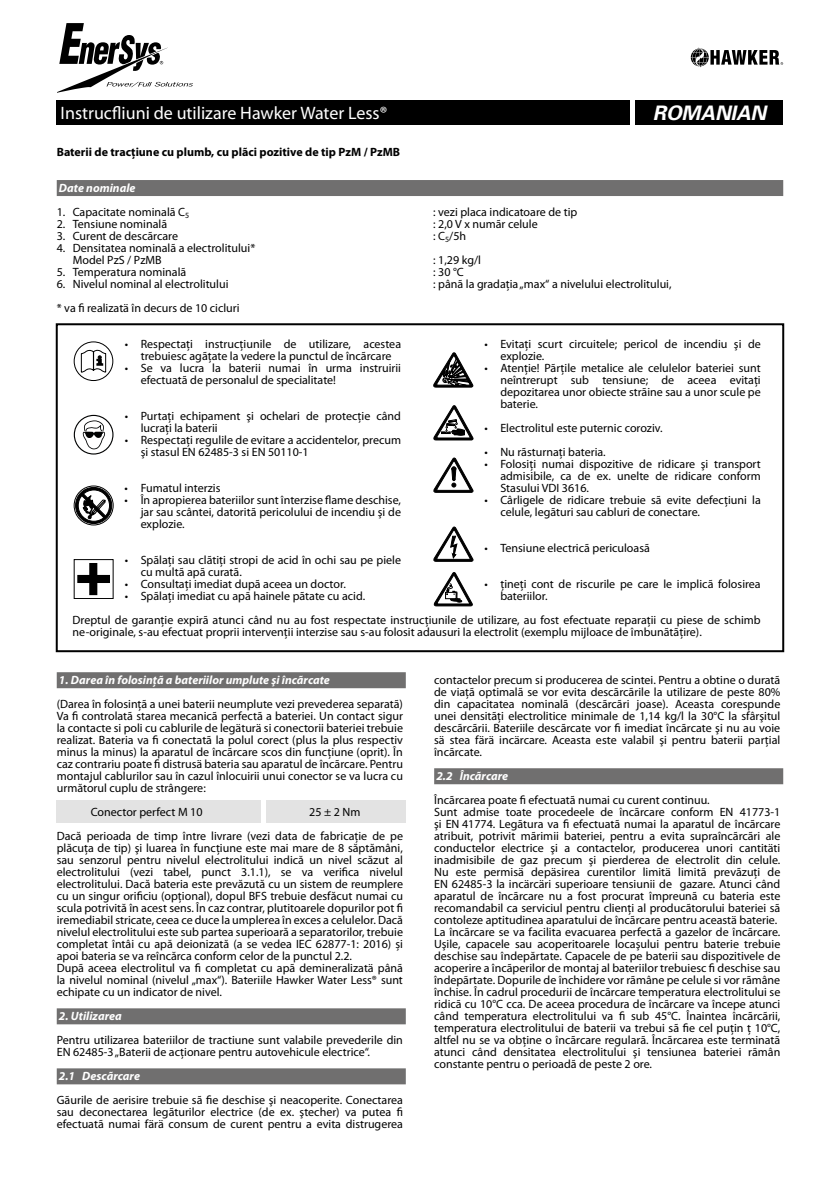
<style>
.page{position:relative;width:840px;height:1191px;background:#fff}
.page>*{position:absolute;margin:0;border:0;box-sizing:border-box;transform-origin:0 0}
.t1{font:italic 700 20px "Univers";color:#fff}
.t2{font:18px "Myriad Pro";color:#fff}
.t3{font:12px/12px "Myriad Pro";color:#000}
.t4{font:italic 700 12px "Myriad Pro";color:#fff}
.t5{font:700 12px "Myriad Pro";color:#000}
</style>
<div class="page">
<div style="left:266px;top:800px;width:139px;height:23px;background:#e3e3e3"></div>
<div style="left:57px;top:800px;width:204px;height:23px;background:#e3e3e3"></div>
<svg style="left:57px;top:23px;width:136px;height:70px"></svg>
<div style="left:57px;top:100px;width:572px;height:25px;background:#000"></div>
<div style="left:635px;top:100px;width:147px;height:25px;background:#000"></div>
<div style="left:57px;top:180px;width:725px;height:16px;background:#706f6f"></div>
<div style="left:57px;top:672px;width:348px;height:16px;background:#706f6f"></div>
<div style="left:57px;top:1008px;width:348px;height:16px;background:#706f6f"></div>
<div style="left:57px;top:1068px;width:348px;height:16px;background:#706f6f"></div>
<div style="left:434px;top:768px;width:348px;height:16px;background:#706f6f"></div>
<div style="left:56px;top:323px;width:727px;height:329px;border:2px solid #000"></div>
<svg style="left:74px;top:342px;width:39px;height:38px"></svg>
<div style="left:74px;top:341px;width:39px;height:40px;border:1px solid #000;border-radius:50%"></div>
<svg style="left:81px;top:349px;width:25px;height:24px"></svg>
<svg style="left:74px;top:486px;width:39px;height:39px"></svg>
<div style="left:74px;top:486px;width:39px;height:39px;border:1px solid #000;border-radius:50%"></div>
<svg style="left:76px;top:487px;width:36px;height:36px"></svg>
<div style="left:75px;top:487px;width:37px;height:37px;border:1px solid #000;border-radius:50%"></div>
<svg style="left:78px;top:490px;width:31px;height:31px"></svg>
<div style="left:78px;top:490px;width:31px;height:31px;border:1px solid #000;border-radius:50%"></div>
<svg style="left:81px;top:493px;width:25px;height:26px"></svg>
<div style="left:74px;top:559px;width:39px;height:40px;border:1px solid #000"></div>
<svg style="left:77px;top:563px;width:33px;height:32px"></svg>
<svg style="left:433px;top:572px;width:40px;height:34px"></svg>
<svg style="left:433px;top:405px;width:40px;height:35px"></svg>
<svg style="left:433px;top:527px;width:40px;height:34px"></svg>
<svg style="left:433px;top:458px;width:40px;height:34px"></svg>
<svg style="left:433px;top:352px;width:40px;height:35px"></svg>
<svg style="left:74px;top:415px;width:39px;height:39px"></svg>
<svg style="left:690px;top:47px;width:92px;height:20px"></svg>
<h2 class="t2" style="left:61px;top:102px;width:328px">Instrucfliuni de utilizare Hawker Water Less®</h2>
<h1 class="t1" style="left:652px;top:101px;width:115px">ROMANIAN</h1>
<p class="t5" style="left:57px;top:144px;width:344px">Baterii de tracţiune cu plumb, cu plãci pozitive de tip PzM / PzMB</p>
<p class="t4" style="left:59px;top:180px;width:78px">Date nominale</p>
<p class="t3" style="left:57px;top:206px;width:134px">1. Capacitate nominalã C<sub>5</sub></p>
<p class="t3" style="left:433px;top:206px;width:146px">: vezi placa indicatoare de tip</p>
<p class="t3" style="left:57px;top:218px;width:112px">2. Tensiune nominalã</p>
<p class="t3" style="left:433px;top:218px;width:106px">: 2,0 V x numãr celule</p>
<p class="t3" style="left:57px;top:230px;width:123px">3. Curent de descãrcare</p>
<p class="t3" style="left:433px;top:230px;width:35px">: C<sub>5</sub>/5h</p>
<p class="t3" style="left:73px;top:242px;width:184px;text-indent:-16px">4. Densitatea nominalã a electrolitului*<br>Model PzS / PzMB</p>
<p class="t3" style="left:433px;top:254px;width:49px">: 1,29 kg/l</p>
<p class="t3" style="left:57px;top:266px;width:131px">5. Temperatura nominalã</p>
<p class="t3" style="left:433px;top:266px;width:32px">: 30 °C</p>
<p class="t3" style="left:57px;top:278px;width:173px">6. Nivelul nominal al electrolitului</p>
<p class="t3" style="left:433px;top:278px;width:240px">: pânã la gradaţia „max“ a nivelului electrolitului,</p>
<p class="t3" style="left:57px;top:302px;width:184px">* va fi realizatä în decurs de 10 cicluri</p>
<p class="t3" style="left:125px;top:338px;width:278px;text-align:center">• Respectaţi instrucţiunile de utilizare, acestea trebuiesc agãţate la vedere la punctul de încãrcare</p>
<p class="t3" style="left:141px;top:362px;width:262px;text-indent:-16px">• Se va lucra la baterii numai în urma instruirii efectuatã de personalul de specialitate!</p>
<p class="t3" style="left:141px;top:410px;width:262px;text-indent:-16px">• Purtaţi echipament şi ochelari de protecţie când lucraţi la baterii</p>
<p class="t3" style="left:141px;top:434px;width:262px;text-indent:-16px">• Respectaţi regulile de evitare a accidentelor, precum şi stasul EN 62485-3 si EN 50110-1</p>
<p class="t3" style="left:125px;top:482px;width:97px">• Fumatul interzis</p>
<p class="t3" style="left:141px;top:494px;width:262px;text-align:justify;text-indent:-16px">• În apropierea bateriilor sunt înterzise flame deschise, jar sau scântei, datoritã pericolului de incendiu şi de explozie.</p>
<p class="t3" style="left:141px;top:554px;width:262px;text-indent:-16px">• Spãlaţi sau clãtiţi stropi de acid în ochi sau pe piele cu multã apã curatã.</p>
<p class="t3" style="left:125px;top:578px;width:222px">• Consultaţi imediat dupã aceea un doctor.</p>
<p class="t3" style="left:125px;top:590px;width:242px">• Spãlaţi imediat cu apã hainele pãtate cu acid.</p>
<p class="t3" style="left:500px;top:338px;width:262px;text-indent:-16px">• Evitaţi scurt circuitele; pericol de incendiu şi de explozie.</p>
<p class="t3" style="left:500px;top:362px;width:262px;text-align:justify;text-indent:-16px">• Atenţie! Pãrţile metalice ale celulelor bateriei sunt neîntrerupt sub tensiune; de aceea evitaţi depozitarea unor obiecte strãine sau a unor scule pe baterie.</p>
<p class="t3" style="left:484px;top:422px;width:180px">• Electrolitul este puternic coroziv.</p>
<p class="t3" style="left:484px;top:446px;width:123px">• Nu rãsturnaţi bateria.</p>
<p class="t3" style="left:500px;top:458px;width:262px;text-align:justify;text-indent:-16px">• Folosiţi numai dispozitive de ridicare şi transport admisibile, ca de ex. unelte de ridicare conform Stasului VDI 3616.</p>
<p class="t3" style="left:500px;top:494px;width:262px;text-indent:-16px">• Cârligele de ridicare trebuie sã evite defecţiuni la celule, legãturi sau cabluri de conectare.</p>
<p class="t3" style="left:484px;top:542px;width:167px">• Tensiune electricã periculoasã</p>
<p class="t3" style="left:500px;top:578px;width:262px;text-indent:-16px">• ţineţi cont de riscurile pe care le implicã folosirea bateriilor.</p>
<p class="t3" style="left:73px;top:614px;width:689px">Dreptul de garanţie expirã atunci când nu au fost respectate instrucţiunile de utilizare, au fost efectuate reparaţii cu piese de schimb ne-originale, s-au efectuat proprii intervenţii interzise sau s-au folosit adausuri la electrolit (exemplu mijloace de îmbunãtãţire).</p>
<p class="t4" style="left:59px;top:672px;width:272px">1. Darea în folosinţã a bateriilor umplute şi încãrcate</p>
<p class="t3" style="left:57px;top:698px;width:347px;text-align:justify">(Darea în folosinţã a unei baterii neumplute vezi prevederea separatã)<br>Va fi controlatã starea mecanicã perfectã a bateriei. Un contact sigur la contacte si poli cu cablurile de legäturä si conectorii bateriei trebuie realizat. Bateria va fi conectatã la polul corect (plus la plus respectiv minus la minus) la aparatul de încãrcare scos din funcţiune (oprit). În caz contrariu poate fi distrusä bateria sau aparatul de încãrcare. Pentru montajul cablurilor sau în cazul înlocuirii unui conector se va lucra cu următorul cuplu de strângere:</p>
<p class="t3" style="left:91px;top:806px;width:113px">Conector perfect M 10</p>
<p class="t3" style="left:57px;top:800px;width:347px;line-height:24px;text-indent:252px">25 ± 2 Nm<br>Dacă perioada de timp între livrare (vezi data de fabricaţie de pe</p>
<p class="t3" style="left:57px;top:842px;width:347px">plăcuţa de tip) şi luarea în funcţiune este mai mare de 8 săptămâni, sau senzorul pentru nivelul electrolitului indică un nivel scăzut al electrolitului (vezi tabel, punct 3.1.1), se va verifica nivelul electrolitului. Dacă bateria este prevăzută cu un sistem de reumplere cu un singur orificiu (opţional), dopul BFS trebuie desfăcut numai cu scula potrivită în acest sens. În caz contrar, plutitoarele dopurilor pot fi iremediabil stricate, ceea ce duce la umplerea în exces a celulelor. Dacă nivelul electrolitului este sub partea superioară a separatorilor, trebuie completat întâi cu apă deionizată (a se vedea IEC 62877-1: 2016) și apoi bateria se va reîncărca conform celor de la punctul 2.2.<br>Dupã aceea electrolitul va fi completat cu apã demineralizatä pânã la nivelul nominal (nivelul „max“). Bateriile Hawker Water Less® sunt echipate cu un indicator de nivel.</p>
<p class="t4" style="left:59px;top:1008px;width:64px">2. Utilizarea</p>
<p class="t3" style="left:57px;top:1034px;width:347px">Pentru utilizarea bateriilor de tractiune sunt valabile prevederile din<br>EN 62485-3 „Baterii de acţionare pentru autovehicule electrice“.</p>
<p class="t4" style="left:59px;top:1068px;width:83px">2.1 Descãrcare</p>
<p class="t3" style="left:57px;top:1094px;width:347px;text-align:justify">Gãurile de aerisire trebuie sã fie deschise şi neacoperite. Conectarea sau deconectarea legãturilor electrice (de ex. ştecher) va putea fi efectuatã numai färä consum de curent pentru a evita distrugerea</p>
<p class="t3" style="left:434px;top:674px;width:347px;text-align:justify">contactelor precum si producerea de scintei. Pentru a obtine o duratã de viaţã optimalã se vor evita descãrcãrile la utilizare de peste 80% din capacitatea nominalã (descãrcãri joase). Aceasta corespunde unei densitãţi electrolitice minimale de 1,14 kg/l la 30°C la sfârşitul descãrcãrii. Bateriile descãrcate vor fi imediat încãrcate şi nu au voie sä stea färä incärcare. Aceasta este valabil şi pentru baterii parţial încãrcate.</p>
<p class="t4" style="left:436px;top:768px;width:73px">2.2 Încãrcare</p>
<p class="t3" style="left:434px;top:794px;width:347px">Încãrcarea poate fi efectuatã numai cu curent continuu.<br>Sunt admise toate procedeele de încãrcare conform EN 41773-1 şi EN 41774. Legãtura va fi efectuatã numai la aparatul de încãrcare atribuit, potrivit mãrimii bateriei, pentru a evita supraîncãrcãri ale conductelor electrice şi a contactelor, producerea unori cantitäti inadmisibile de gaz precum şi pierderea de electrolit din celule.<br>Nu este permisä depäsirea curentilor limitä limitã prevãzuţi de EN 62485-3 la incärcäri superioare tensiunii de gazare. Atunci când aparatul de încãrcare nu a fost procurat împreunã cu bateria este recomandabil ca serviciul pentru clienţi al producãtorului bateriei sã contoleze aptitudinea aparatului de încãrcare pentru aceastä baterie.<br>La încãrcare se va facilita evacuarea perfectã a gazelor de încãrcare.<br>Uşile, capacele sau acoperitoarele locaşului pentru baterie trebuie deschise sau îndepărtate. Capacele de pe baterii sau dispozitivele de acoperire a încãperilor de montaj al bateriilor trebuiesc fi deschise sau îndepãrtate. Dopurile de închidere vor rãmâne pe celule si vor rãmâne închise. În cadrul procedurii de încãrcare temperatura electrolitului se ridicã cu 10°C cca. De aceea procedura de încãrcare va începe atunci când temperatura electrolitului va fi sub 45°C. Înaintea încãrcãrii, temperatura electrolitului de baterii va trebui sã fie cel puţin ţ 10°C, altfel nu se va obţine o încãrcare regularã. Încãrcarea este terminatã atunci când densitatea electrolitului şi tensiunea bateriei rãmân constante pentru o perioadã de peste 2 ore.</p>
</div>
